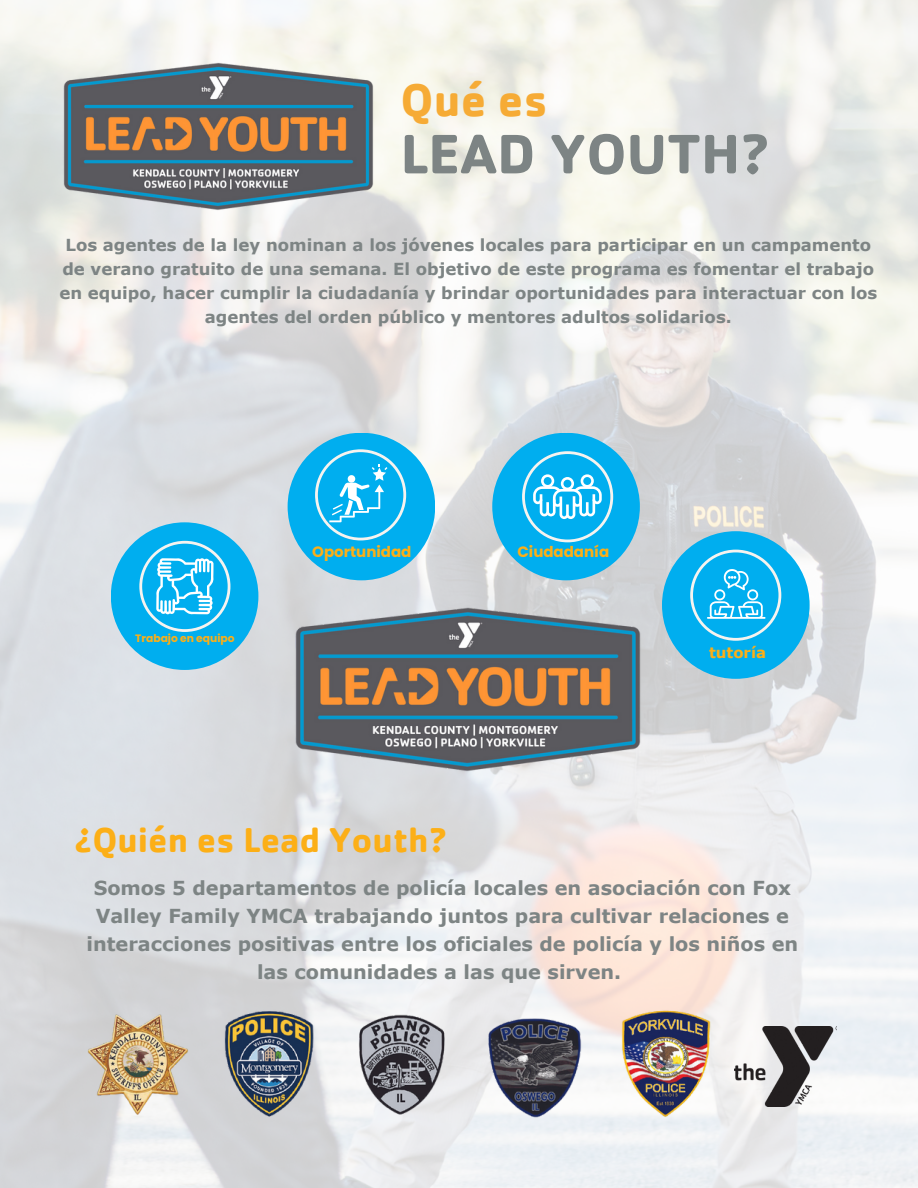
<style>
.page{position:relative;width:918px;height:1188px;background:#fff}
.page>*{position:absolute;margin:0;border:0;box-sizing:border-box;transform-origin:0 0}
.t1{font:700 57.6px "Cachet";color:#7d8484}
.t2{font:700 47.1px "Cachet";color:#f6ab35}
.t3{font:700 35.7px "Cachet";color:#fcaf17}
.t4{font:700 19.35px/28.2px "Verdana";color:#7d8484;text-align:center}
.t5{font:700 16.5px/24px "Verdana";color:#7d8484;text-align:center}
.t6{font:700 15px "Poppins";color:#fcaf17}
.t7{font:700 15px "Verdana";color:#fcaf17}
.t8{font:700 10.65px "Poppins";color:#fcaf17}
</style>
<div class="page">
<img style="left:0;top:0;width:918px;height:1188px">
<div style="left:288px;top:433px;width:147px;height:147px;background:#00aeef;border-radius:50%"></div>
<div style="left:662px;top:531px;width:148px;height:148px;background:#00aeef;border-radius:50%"></div>
<div style="left:492px;top:433px;width:148px;height:147px;background:#00aeef;border-radius:50%"></div>
<div style="left:111px;top:522px;width:147px;height:148px;background:#00aeef;border-radius:50%"></div>
<img style="left:82px;top:1014px;width:112px;height:105px">
<img style="left:214px;top:998px;width:111px;height:121px">
<img style="left:346px;top:1014px;width:112px;height:105px">
<img style="left:478px;top:1014px;width:112px;height:105px">
<img style="left:611px;top:998px;width:111px;height:121px">
<svg style="left:139px;top:541px;width:91px;height:91px"></svg>
<svg style="left:522px;top:451px;width:91px;height:91px"></svg>
<svg style="left:315px;top:449px;width:91px;height:91px"></svg>
<svg style="left:690px;top:550px;width:91px;height:91px"></svg>
<img style="left:57px;top:59px;width:324px;height:153px">
<img style="left:288px;top:604px;width:361px;height:171px">
<img style="left:735px;top:1027px;width:101px;height:80px">
<p class="t2" style="left:401px;top:69px;width:149px">Qué es</p>
<p class="t1" style="left:401px;top:116px;width:371px">LEAD YOUTH?</p>
<p class="t5" style="left:60px;top:232px;width:819px">Los agentes de la ley nominan a los jóvenes locales para participar en un campamento de verano gratuito de una semana. El objetivo de este programa es fomentar el trabajo en equipo, hacer cumplir la ciudadanía y brindar oportunidades para interactuar con los agentes del orden público y mentores adultos solidarios.</p>
<p class="t8" style="left:135px;top:631px;width:101px">Trabajo en equipo</p>
<p class="t6" style="left:312px;top:541px;width:101px">Oportunidad</p>
<p class="t6" style="left:518px;top:541px;width:93px">Ciudadanía</p>
<p class="t7" style="left:709px;top:643px;width:59px">tutoría</p>
<p class="t3" style="left:74px;top:817px;width:375px">¿Quién es Lead Youth?</p>
<p class="t4" style="left:86px;top:873px;width:713px">Somos 5 departamentos de policía locales en asociación con Fox Valley Family YMCA trabajando juntos para cultivar relaciones e interacciones positivas entre los oficiales de policía y los niños en las comunidades a las que sirven.</p>
</div>
